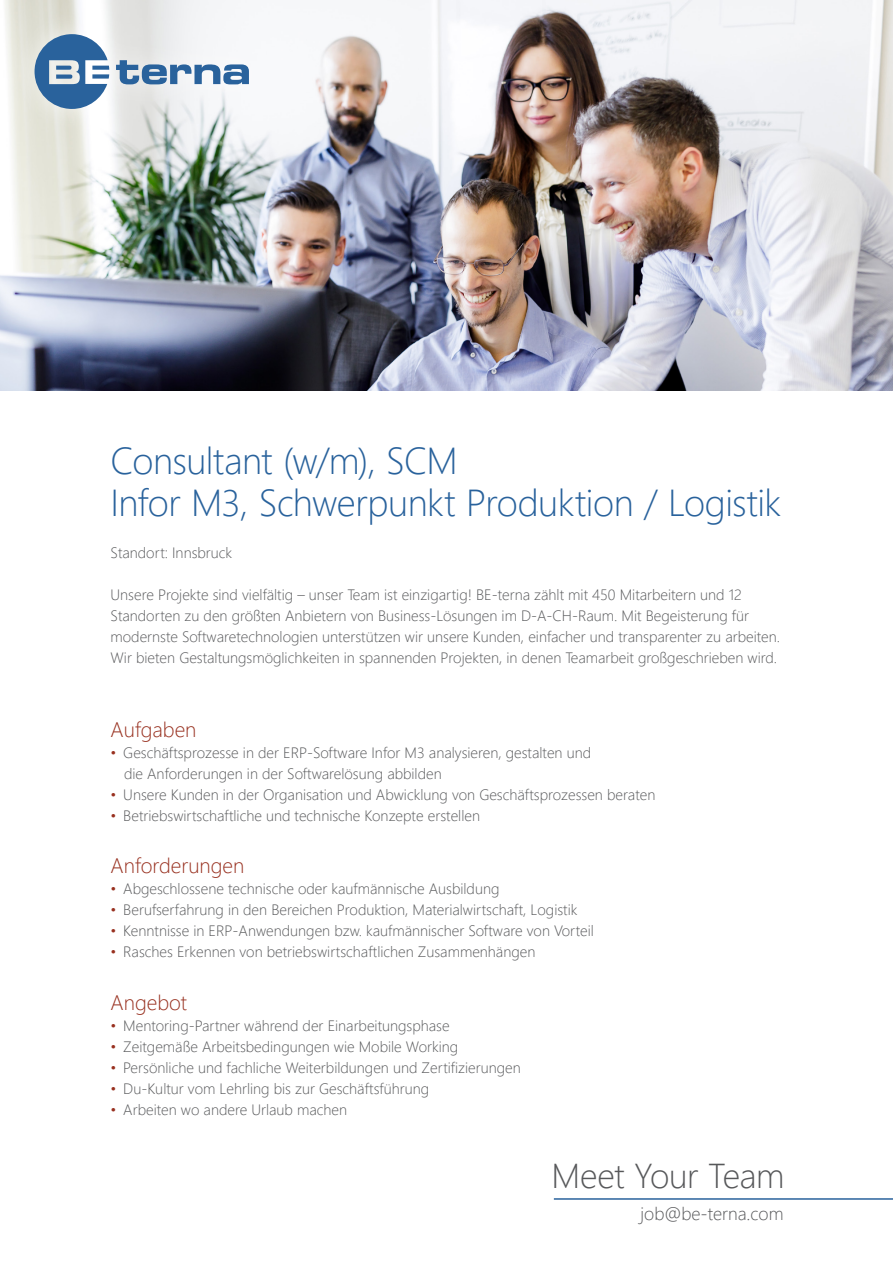
<style>
.page{position:relative;width:893px;height:1263px;background:#fff}
.page>*{position:absolute;margin:0;border:0;box-sizing:border-box;transform-origin:0 0}
.Head-Aufzählungen-Ro{font:300 37.5px "Segoe UI";letter-spacing:-.015em;color:#29629c}
.Titel_Headline_28pt{font:300 34.5px "Segoe UI";letter-spacing:-.01em;color:#57585a}
.Head-Aufzählungen-Ro-2{font:300 21px "Segoe UI";color:#98301f}
.Head-Aufzählungen-Ro-3{font:300 18px "Segoe UI";color:#57585a}
.Head-Aufzählungen-Ro-4{font:300 15px/21px "Segoe UI";color:#57585a}
.s1{color:#98301f}
</style>
<div class="page">
<img style="left:0;top:0;width:893px;height:390px">
<div style="left:11px;top:10px;width:262px;height:122px;background:#fff;opacity:.73"></div>
<svg style="left:116px;top:60px;width:133px;height:24px"></svg>
<svg style="left:35px;top:34px;width:74px;height:75px"></svg>
<hr style="left:554px;top:1198px;width:339px;height:2px;background:#29629c">
<p class="Head-Aufzählungen-Ro" style="left:111px;top:431px;width:349px">Consultant ﴾w/m﴿, SCM</p>
<p class="Head-Aufzählungen-Ro" style="left:111px;top:473px;width:672px">Infor M3, Schwerpunkt Produktion / Logistik</p>
<p class="Head-Aufzählungen-Ro-4" style="left:111px;top:541px;width:123px">Standort: Innsbruck</p>
<p class="Head-Aufzählungen-Ro-4" style="left:111px;top:583px;width:633px">Unsere Projekte sind vielfältig – unser Team ist einzigartig! BE-terna zählt mit 450 Mitarbeitern und 12</p>
<p class="Head-Aufzählungen-Ro-4" style="left:111px;top:604px;width:671px">Standorten zu den größten Anbietern von Business-Lösungen im D-A-CH-Raum. Mit Begeisterung für modernste Softwaretechnologien unterstützen wir unsere Kunden, einfacher und transparenter zu arbeiten.</p>
<p class="Head-Aufzählungen-Ro-4" style="left:111px;top:646px;width:668px">Wir bieten Gestaltungsmöglichkeiten in spannenden Projekten, in denen Teamarbeit großgeschrieben wird.</p>
<p class="Head-Aufzählungen-Ro-2" style="left:111px;top:712px;width:87px">Aufgaben</p>
<p class="Head-Aufzählungen-Ro-4" style="left:124px;top:741px;width:469px;text-indent:-14px"><span class="s1">•</span> Geschäftsprozesse in der ERP‐Software Infor M3 analysieren, gestalten und die Anforderungen in der Softwarelösung abbilden</p>
<p class="Head-Aufzählungen-Ro-4" style="left:111px;top:783px;width:546px"><span class="s1">•</span> Unsere Kunden in der Organisation und Abwicklung von Geschäftsprozessen beraten</p>
<p class="Head-Aufzählungen-Ro-4" style="left:111px;top:804px;width:371px"><span class="s1">•</span> Betriebswirtschaftliche und technische Konzepte erstellen</p>
<p class="Head-Aufzählungen-Ro-2" style="left:111px;top:849px;width:135px">Anforderungen</p>
<p class="Head-Aufzählungen-Ro-4" style="left:111px;top:877px;width:390px"><span class="s1">•</span> Abgeschlossene technische oder kaufmännische Ausbildung</p>
<p class="Head-Aufzählungen-Ro-4" style="left:111px;top:898px;width:468px"><span class="s1">•</span> Berufserfahrung in den Bereichen Produktion, Materialwirtschaft, Logistik</p>
<p class="Head-Aufzählungen-Ro-4" style="left:111px;top:919px;width:485px"><span class="s1">•</span> Kenntnisse in ERP‐Anwendungen bzw. kaufmännischer Software von Vorteil</p>
<p class="Head-Aufzählungen-Ro-4" style="left:111px;top:940px;width:426px"><span class="s1">•</span> Rasches Erkennen von betriebswirtschaftlichen Zusammenhängen</p>
<p class="Head-Aufzählungen-Ro-2" style="left:111px;top:985px;width:78px">Angebot</p>
<p class="Head-Aufzählungen-Ro-4" style="left:111px;top:1014px;width:341px"><span class="s1">•</span> Mentoring‐Partner während der Einarbeitungsphase</p>
<p class="Head-Aufzählungen-Ro-4" style="left:111px;top:1035px;width:349px"><span class="s1">•</span> Zeitgemäße Arbeitsbedingungen wie Mobile Working</p>
<p class="Head-Aufzählungen-Ro-4" style="left:111px;top:1056px;width:412px"><span class="s1">•</span> Persönliche und fachliche Weiterbildungen und Zertifizierungen</p>
<p class="Head-Aufzählungen-Ro-4" style="left:111px;top:1077px;width:320px"><span class="s1">•</span> Du‐Kultur vom Lehrling bis zur Geschäftsführung</p>
<p class="Head-Aufzählungen-Ro-4" style="left:111px;top:1098px;width:238px"><span class="s1">•</span> Arbeiten wo andere Urlaub machen</p>
<p class="Titel_Headline_28pt" style="left:551px;top:1148px;width:235px">Meet Your Team</p>
<p class="Head-Aufzählungen-Ro-3" style="left:641px;top:1199px;width:144px">job@be-terna.com</p>
</div>
